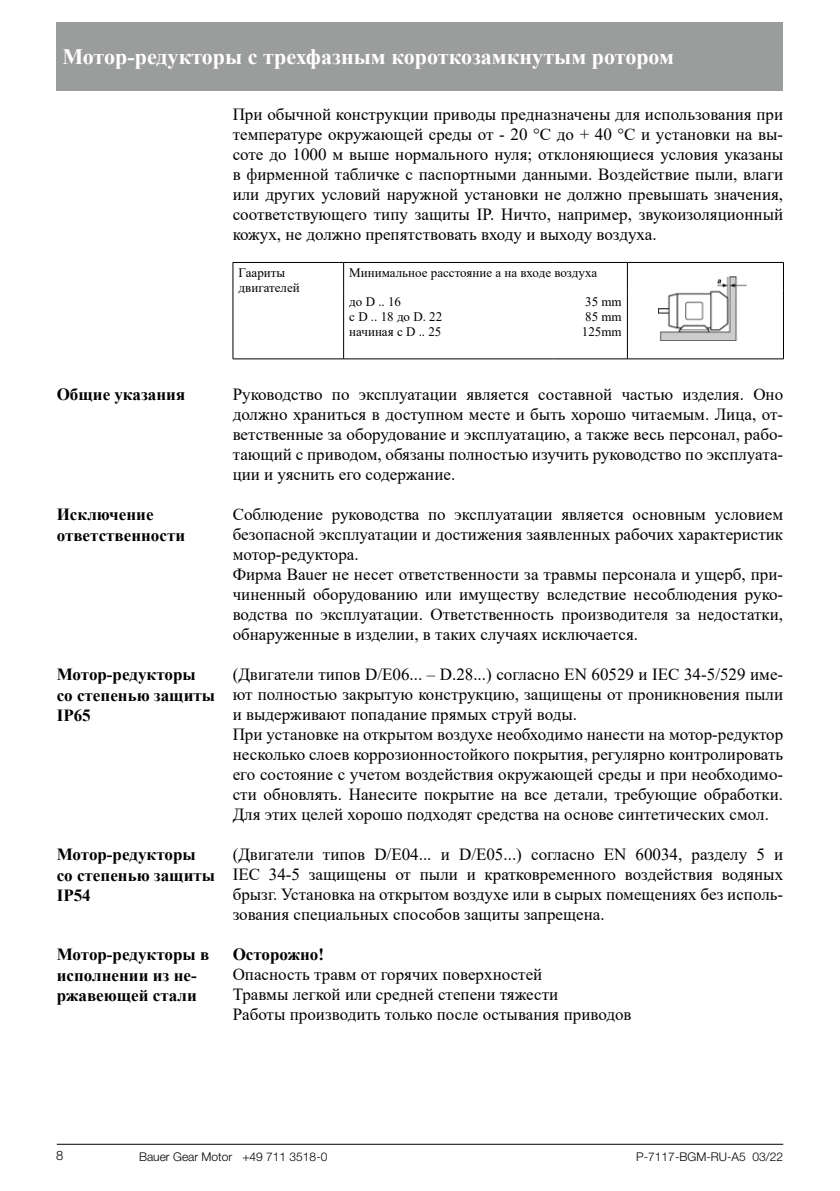
<style>
.page{position:relative;width:840px;height:1191px;background:#fff}
.page>*{position:absolute;margin:0;border:0;box-sizing:border-box;transform-origin:0 0}
.t1{font:700 22px "Times New Roman";color:#fff}
.t2{font:17px/20px "Times New Roman";color:#000;text-align:justify}
.t3{font:700 17px/20.6px "Times New Roman";color:#000}
.t4{font:13px/15.2px "Times New Roman";color:#000}
.t5{font:300 13px "Helvetica Neue LT Std";color:#000}
.t6{font:300 12px "Helvetica Neue LT Std";color:#000}
</style>
<div class="page">
<img style="left:658px;top:277px;width:89px;height:64px">
<hr style="left:232px;top:262px;width:111px;height:1px;background:#000">
<svg style="left:232px;top:263px;width:1px;height:28px"></svg>
<hr style="left:343px;top:262px;width:210px;height:1px;background:#000">
<svg style="left:343px;top:263px;width:1px;height:28px"></svg>
<hr style="left:553px;top:262px;width:74px;height:1px;background:#000">
<hr style="left:627px;top:262px;width:156px;height:1px;background:#000">
<svg style="left:626px;top:263px;width:1px;height:28px"></svg>
<hr style="left:232px;top:291px;width:1px;height:67px;background:#000">
<hr style="left:343px;top:291px;width:1px;height:67px;background:#000">
<hr style="left:626px;top:291px;width:1px;height:67px;background:#000">
<hr style="left:782px;top:291px;width:1px;height:67px;background:#000">
<hr style="left:232px;top:358px;width:111px;height:1px;background:#000">
<hr style="left:343px;top:358px;width:210px;height:1px;background:#000">
<hr style="left:553px;top:358px;width:74px;height:1px;background:#000">
<hr style="left:627px;top:358px;width:156px;height:1px;background:#000">
<div style="left:57px;top:23px;width:725px;height:68px;background:#9b9c9c"></div>
<hr style="left:57px;top:1144px;width:725px;height:1px;background:#000">
<p class="t1" style="left:62px;top:41px;width:613px">Мотор-редукторы с трехфазным короткозамкнутым ротором</p>
<p class="t2" style="left:232px;top:104px;width:551px">При обычной конструкции приводы предназначены для использования при температуре окружающей среды от - 20 °C до + 40 °C и установки на вы&shy;соте до 1000 м выше нормального нуля; отклоняющиеся условия указаны в фирменной табличке с паспортными данными. Воздействие пыли, влаги или других условий наружной установки не должно превышать значения, соответствующего типу защиты IP. Ничто, например, звукоизоляционный кожух, не должно препятствовать входу и выходу воздуха.</p>
<p class="t4" style="left:238px;top:265px;width:63px">Гаариты двигателей</p>
<p class="t4" style="left:349px;top:258px;width:249px;line-height:28.4px">Минимальное расстояние a на входе воздуха до D .. 16</p>
<p class="t4" style="left:349px;top:308px;width:94px">сD..18доD.22 начиная с D .. 25</p>
<p class="t4" style="left:581px;top:293px;width:41px;text-align:justify">35 mm 85 mm 125mm</p>
<p class="t3" style="left:57px;top:384px;width:130px">Общие указания</p>
<p class="t3" style="left:57px;top:504px;width:130px">Исключение ответственности</p>
<p class="t3" style="left:57px;top:664px;width:160px">Мотор-редукторы со степенью защиты<br>IP65</p>
<p class="t3" style="left:57px;top:844px;width:160px">Мотор-редукторы со степенью защиты<br>IP54</p>
<p class="t3" style="left:57px;top:944px;width:154px">Мотор-редукторы в исполнении из не&shy;ржавеющей стали</p>
<p class="t2" style="left:232px;top:384px;width:551px">Руководство по эксплуатации является составной частью изделия. Оно должно храниться в доступном месте и быть хорошо читаемым. Лица, от&shy;ветственные за оборудование и эксплуатацию, а также весь персонал, рабо&shy;тающий с приводом, обязаны полностью изучить руководство по эксплуата&shy;ции и уяснить его содержание.</p>
<p class="t2" style="left:232px;top:504px;width:551px;text-align:left">Соблюдение руководства по эксплуатации является основным условием безопасной эксплуатации и достижения заявленных рабочих характеристик мотор-редуктора.<br>Фирма Bauer не несет ответственности за травмы персонала и ущерб, при&shy;чиненный оборудованию или имуществу вследствие несоблюдения руко&shy;водства по эксплуатации. Ответственность производителя за недостатки, обнаруженные в изделии, в таких случаях исключается.</p>
<p class="t2" style="left:232px;top:664px;width:551px;text-align:left">(Двигатели типов D/E06... – D.28...) согласно EN 60529 и IEC 34-5/529 име&shy;ют полностью закрытую конструкцию, защищены от проникновения пыли и выдерживают попадание прямых струй воды.<br>При установке на открытом воздухе необходимо нанести на мотор-редуктор несколько слоев коррозионностойкого покрытия, регулярно контролировать его состояние с учетом воздействия окружающей среды и при необходимо&shy;сти обновлять. Нанесите покрытие на все детали, требующие обработки.<br>Для этих целей хорошо подходят средства на основе синтетических смол.</p>
<p class="t2" style="left:232px;top:844px;width:551px">(Двигатели типов D/E04... и D/E05...) согласно EN 60034, разделу 5 и IEC 34-5 защищены от пыли и кратковременного воздействия водяных брызг. Установка на открытом воздухе или в сырых помещениях без исполь&shy;зования специальных способов защиты запрещена.</p>
<p class="t3" style="left:232px;top:944px;width:93px">Осторожно!</p>
<p class="t2" style="left:232px;top:964px;width:400px;text-align:left">Опасность травм от горячих поверхностей<br>Травмы легкой или средней степени тяжести<br>Работы производить только после остывания приводов</p>
<p class="t5" style="left:56px;top:1147px;width:9px">8</p>
<p class="t6" style="left:139px;top:1149px;width:190px">Bauer Gear Motor +49 711 3518-0</p>
<p class="t6" style="left:636px;top:1149px;width:148px">P-7117-BGM-RU-A5 03/22</p>
</div>
